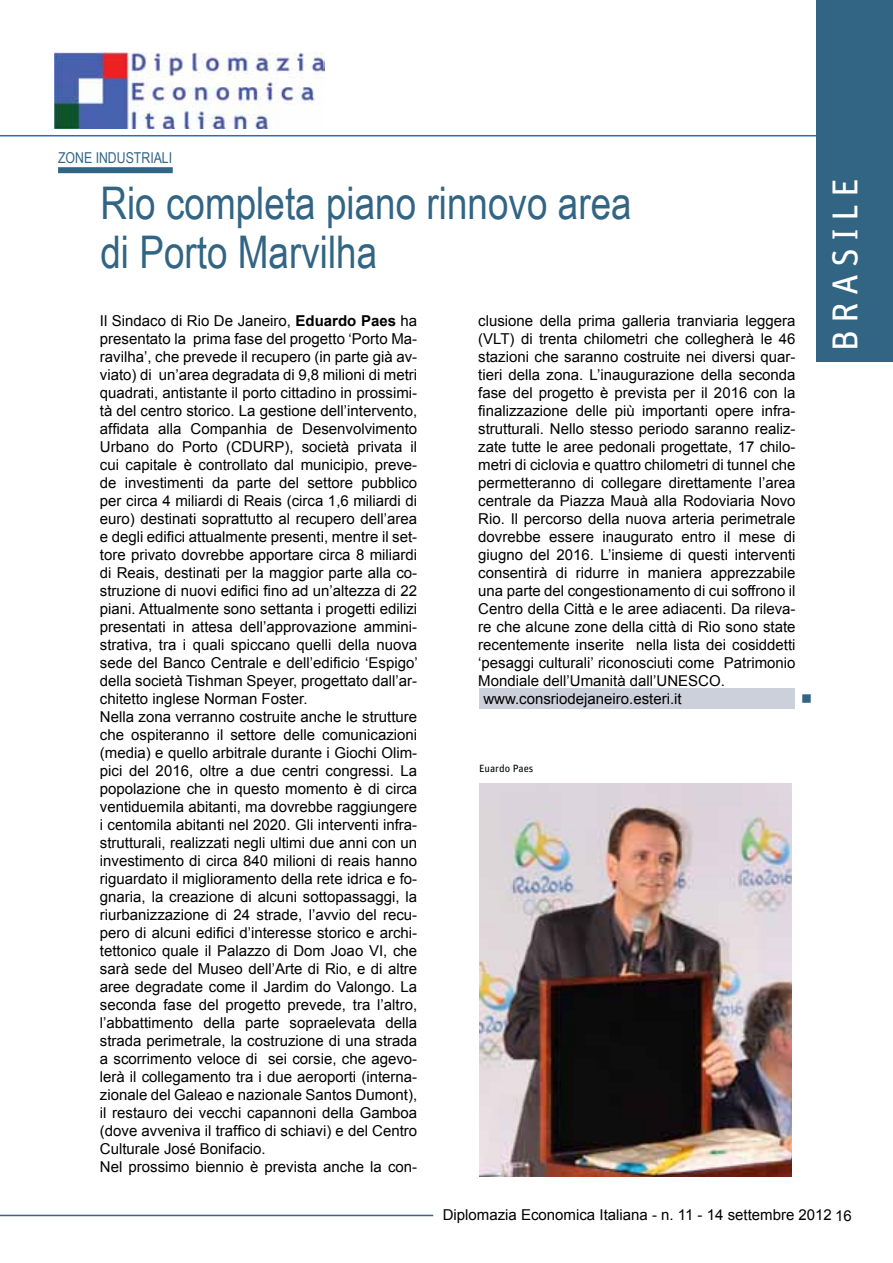
<style>
.page{position:relative;width:893px;height:1263px;background:#fff}
.page>*{position:absolute;margin:0;border:0;box-sizing:border-box;transform-origin:0 0}
.t1{font:45px/49.5px "Arial Narrow";color:#326584}
.t2{font:36px "Unit";letter-spacing:.2em;color:#fff}
.t3{font:15px/18px "Arial";color:#000;text-align:justify}
.t4{font:15px "Arial Narrow";color:#326584}
.t5{font:10.5px "Unit";color:#000}
.s1{font-weight:700}
</style>
<div class="page">
<hr style="left:0;top:135px;width:893px;height:1px;background:#2570b8">
<img style="left:54px;top:53px;width:271px;height:76px">
<div style="left:816px;top:0;width:77px;height:361px;background:#326584"></div>
<hr style="left:0;top:1215px;width:433px;height:1px;background:#326584">
<div style="left:58px;top:167px;width:115px;height:6px;background:#326584"></div>
<div style="left:479px;top:688px;width:316px;height:21px;background:#cbd0da"></div>
<img style="left:480px;top:783px;width:311px;height:393px">
<p class="t4" style="left:58px;top:149px;width:110px">ZONE INDUSTRIALI</p>
<h1 class="t1" style="left:100px;top:178px;width:533px">Rio completa piano rinnovo area di Porto Marvilha</h1>
<p class="t3" style="left:100px;top:311px;width:319px;text-align:left">Il Sindaco di Rio De Janeiro, <span class="s1">Eduardo Paes</span> ha presentato la prima fase del progetto ‘Porto Ma&shy;ravilha’, che prevede il recupero (in parte già av&shy;viato) di un’area degradata di 9,8 milioni di metri quadrati, antistante il porto cittadino in prossimi&shy;tà del centro storico. La gestione dell’intervento, affidata alla Companhia de Desenvolvimento Urbano do Porto (CDURP), società privata il cui capitale è controllato dal municipio, preve&shy;de investimenti da parte del settore pubblico per circa 4 miliardi di Reais (circa 1,6 miliardi di euro) destinati soprattutto al recupero dell’area e degli edifici attualmente presenti, mentre il set&shy;tore privato dovrebbe apportare circa 8 miliardi di Reais, destinati per la maggior parte alla co&shy;struzione di nuovi edifici fino ad un’altezza di 22 piani. Attualmente sono settanta i progetti edilizi presentati in attesa dell’approvazione ammini&shy;strativa, tra i quali spiccano quelli della nuova sede del Banco Centrale e dell’edificio ‘Espigo’ della società Tishman Speyer, progettato dall’ar&shy;chitetto inglese Norman Foster.<br>Nella zona verranno costruite anche le strutture che ospiteranno il settore delle comunicazioni (media) e quello arbitrale durante i Giochi Olim&shy;pici del 2016, oltre a due centri congressi. La popolazione che in questo momento è di circa ventiduemila abitanti, ma dovrebbe raggiungere i centomila abitanti nel 2020. Gli interventi infra&shy;strutturali, realizzati negli ultimi due anni con un investimento di circa 840 milioni di reais hanno riguardato il miglioramento della rete idrica e fo&shy;gnaria, la creazione di alcuni sottopassaggi, la riurbanizzazione di 24 strade, l’avvio del recu&shy;pero di alcuni edifici d’interesse storico e archi&shy;tettonico quale il Palazzo di Dom Joao VI, che sarà sede del Museo dell’Arte di Rio, e di altre aree degradate come il Jardim do Valongo. La seconda fase del progetto prevede, tra l’altro, l’abbattimento della parte sopraelevata della strada perimetrale, la costruzione di una strada a scorrimento veloce di sei corsie, che agevo&shy;lerà il collegamento tra i due aeroporti (interna&shy;zionale del Galeao e nazionale Santos Dumont), il restauro dei vecchi capannoni della Gamboa (dove avveniva il traffico di schiavi) e del Centro Culturale José Bonifacio.<br>Nel prossimo biennio è prevista anche la con-</p>
<p class="t3" style="left:478px;top:311px;width:319px">clusione della prima galleria tranviaria leggera (VLT) di trenta chilometri che collegherà le 46 stazioni che saranno costruite nei diversi quar&shy;tieri della zona. L’inaugurazione della seconda fase del progetto è prevista per il 2016 con la finalizzazione delle più importanti opere infra&shy;strutturali. Nello stesso periodo saranno realiz&shy;zate tutte le aree pedonali progettate, 17 chilo&shy;metri di ciclovia e quattro chilometri di tunnel che permetteranno di collegare direttamente l’area centrale da Piazza Mauà alla Rodoviaria Novo Rio. Il percorso della nuova arteria perimetrale dovrebbe essere inaugurato entro il mese di giugno del 2016. L’insieme di questi interventi consentirà di ridurre in maniera apprezzabile una parte del congestionamento di cui soffrono il Centro della Città e le aree adiacenti. Da rileva&shy;re che alcune zone della città di Rio sono state recentemente inserite nella lista dei cosiddetti ‘pesaggi culturali’ riconosciuti come Patrimonio Mondiale dell’Umanità dall’UNESCO.</p>
<p class="t3" style="left:483px;top:690px;width:200px">www.consriodejaneiro.esteri.it</p>
<p class="t5" style="left:479px;top:762px;width:56px">Euardo Paes</p>
<h2 class="t2" style="left:824px;top:351px;width:175px;rotate:-90deg">BR ASILE</h2>
<p class="t3" style="left:443px;top:1205px;width:411px">Diplomazia Economica Italiana - n. 11 - 14 settembre 2012 16</p>
</div>
